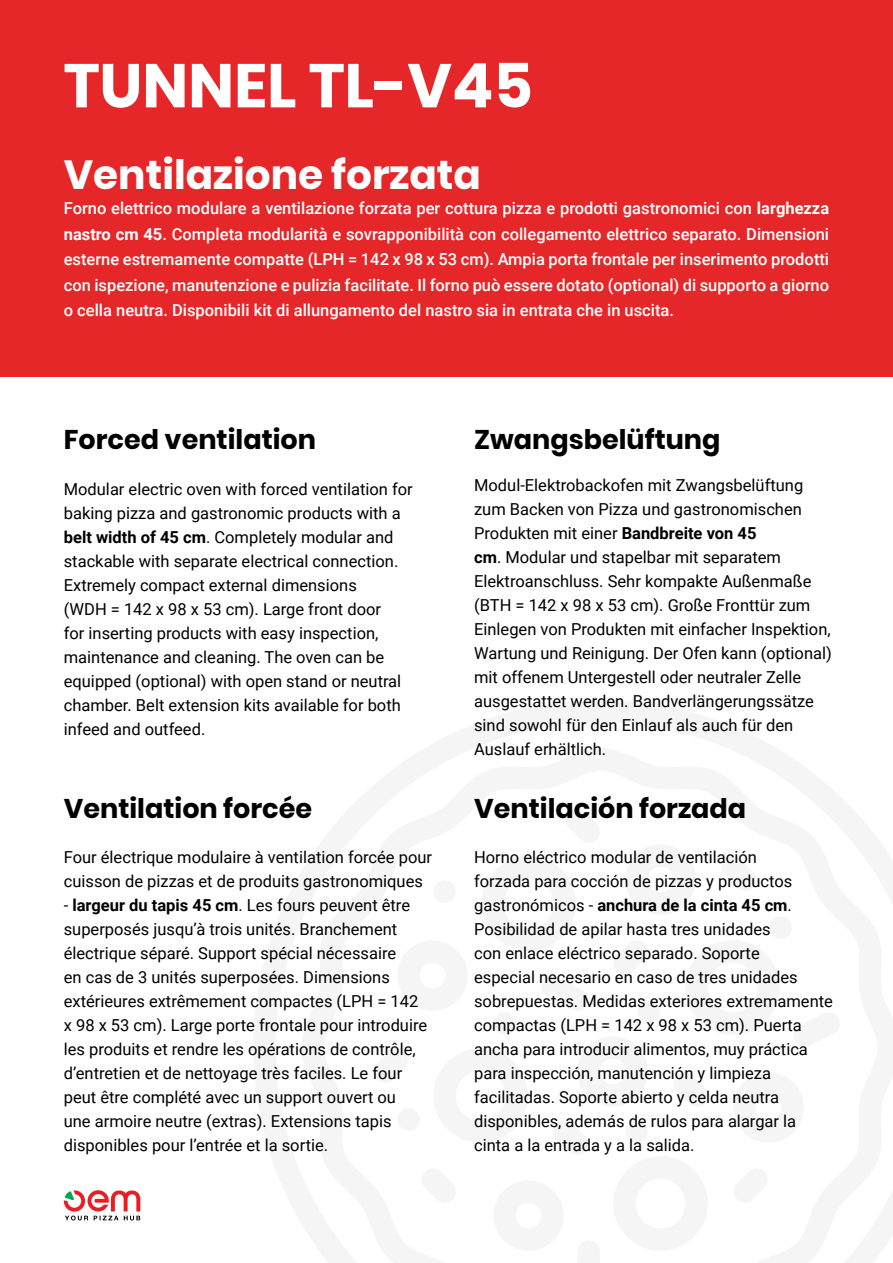
<style>
.page{position:relative;width:893px;height:1263px;background:#fff}
.page>*{position:absolute;margin:0;border:0;box-sizing:border-box;transform-origin:0 0}
.t1{font:700 61.5px "Poppins";color:#fff}
.t2{font:700 40.5px "Poppins";color:#fff}
.t3{font:700 27px "Poppins";color:#000}
.t4{font:16.5px/24px "Roboto";color:#000}
.t5{font:500 16.5px/25.5px "Roboto";color:#fff;text-align:justify}
.s1{font-weight:700}
</style>
<div class="page">
<svg style="left:64px;top:1190px;width:76px;height:30px"></svg>
<div style="left:0;top:0;width:893px;height:376px;background:#e62729"></div>
<h1 class="t1" style="left:64px;top:50px;width:471px">TUNNEL TL-V45</h1>
<h2 class="t2" style="left:64px;top:151px;width:419px">Ventilazione forzata</h2>
<p class="t5" style="left:64px;top:195px;width:767px">Forno elettrico modulare a ventilazione forzata per cottura pizza e prodotti gastronomici con <span class="s1">larghezza nastro cm 45</span>. Completa modularità e sovrapponibilità con collegamento elettrico separato. Dimensioni esterne estremamente compatte (LPH = 142 x 98 x 53 cm). Ampia porta frontale per inserimento prodotti con ispezione, manutenzione e pulizia facilitate. Il forno può essere dotato (optional) di supporto a giorno o cella neutra. Disponibili kit di allungamento del nastro sia in entrata che in uscita.</p>
<h3 class="t3" style="left:64px;top:423px;width:254px">Forced ventilation</h3>
<p class="t4" style="left:64px;top:477px;width:350px">Modular electric oven with forced ventilation for baking pizza and gastronomic products with a <span class="s1">belt width of 45 cm</span>. Completely modular and stackable with separate electrical connection.<br>Extremely compact external dimensions<br>(WDH = 142 x 98 x 53 cm). Large front door<br>for inserting products with easy inspection, maintenance and cleaning. The oven can be equipped (optional) with open stand or neutral chamber. Belt extension kits available for both infeed and outfeed.</p>
<h3 class="t3" style="left:64px;top:793px;width:250px">Ventilation forcée</h3>
<p class="t4" style="left:64px;top:845px;width:370px">Four électrique modulaire à ventilation forcée pour cuisson de pizzas et de produits gastronomiques</p>
<p class="t4" style="left:64px;top:893px;width:365px">- <span class="s1">largeur du tapis 45 cm</span>. Les fours peuvent être superposés jusqu’à trois unités. Branchement électrique séparé. Support spécial nécessaire<br>en cas de 3 unités superposées. Dimensions extérieures extrêmement compactes (LPH = 142 x 98 x 53 cm). Large porte frontale pour introduire les produits et rendre les opérations de contrôle, d’entretien et de nettoyage très faciles. Le four peut être complété avec un support ouvert ou<br>une armoire neutre (extras). Extensions tapis disponibles pour l’entrée et la sortie.</p>
<h3 class="t3" style="left:474px;top:423px;width:248px">Zwangsbelüftung</h3>
<p class="t4" style="left:474px;top:472px;width:359px">Modul-Elektrobackofen mit Zwangsbelüftung zum Backen von Pizza und gastronomischen Produkten mit einer <span class="s1">Bandbreite von 45<br>cm</span>. Modular und stapelbar mit separatem Elektroanschluss. Sehr kompakte Außenmaße (BTH = 142 x 98 x 53 cm). Große Fronttür zum Einlegen von Produkten mit einfacher Inspektion, Wartung und Reinigung. Der Ofen kann (optional) mit offenem Untergestell oder neutraler Zelle ausgestattet werden. Bandverlängerungssätze sind sowohl für den Einlauf als auch für den Auslauf erhältlich.</p>
<h3 class="t3" style="left:474px;top:793px;width:273px">Ventilación forzada</h3>
<p class="t4" style="left:474px;top:845px;width:360px">Horno eléctrico modular de ventilación<br>forzada para cocción de pizzas y productos gastronómicos - <span class="s1">anchura de la cinta 45 cm</span>.<br>Posibilidad de apilar hasta tres unidades<br>con enlace eléctrico separado. Soporte<br>especial necesario en caso de tres unidades sobrepuestas. Medidas exteriores extremamente compactas (LPH = 142 x 98 x 53 cm). Puerta ancha para introducir alimentos, muy práctica para inspección, manutención y limpieza facilitadas. Soporte abierto y celda neutra disponibles, además de rulos para alargar la cinta a la entrada y a la salida.</p>
</div>
